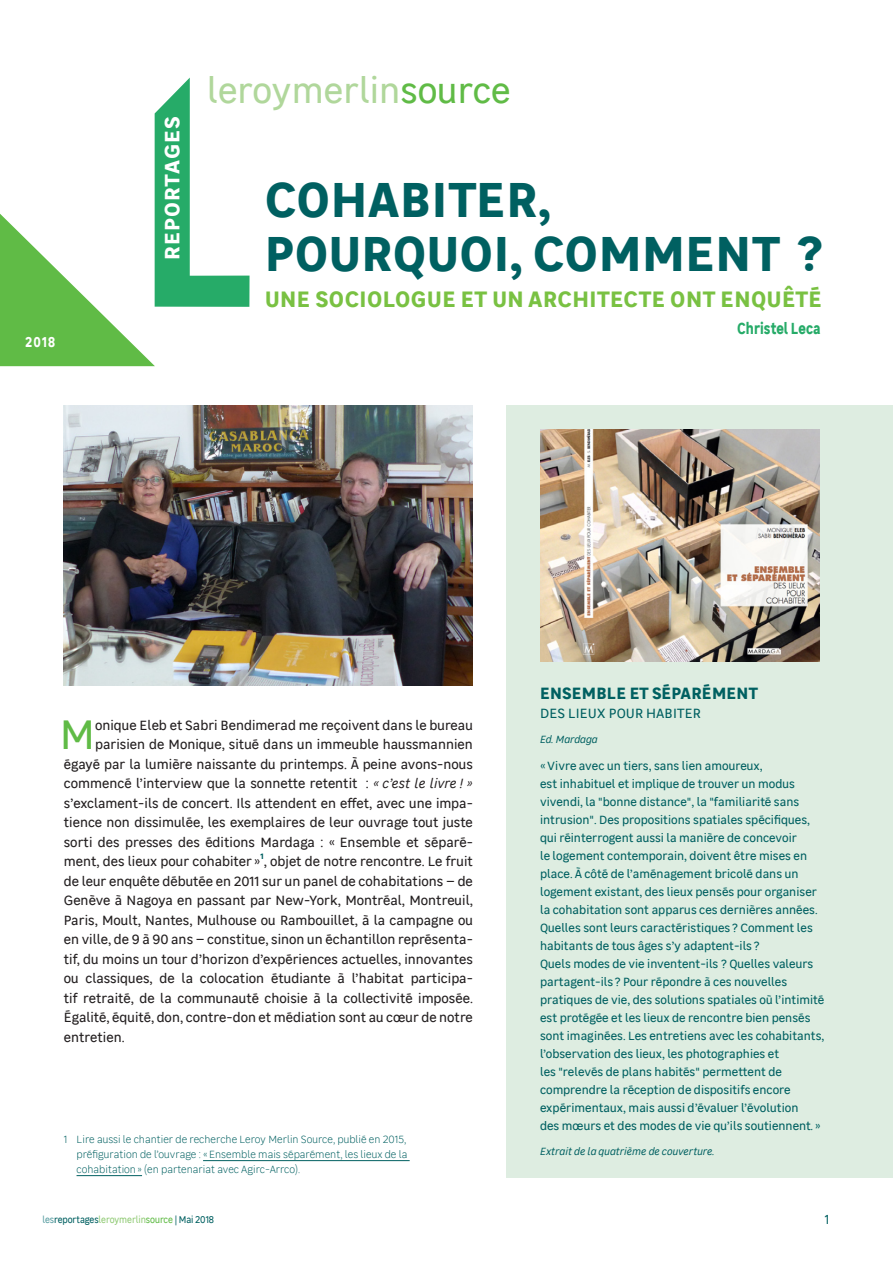
<style>
.page{position:relative;width:893px;height:1263px;background:#fff}
.page>*{position:absolute;margin:0;border:0;box-sizing:border-box;transform-origin:0 0}
.t1{font:700 49.5px/54px "Leroy Merlin Sans";letter-spacing:.005em;color:#006061}
.t2{font:41.55px "Leroy Merlin Sans";color:#60bb46}
.t3{font:36px "Leroy Merlin Sans";color:#b0d79b}
.t4{font:700 22.5px "Leroy Merlin Sans";letter-spacing:.015em;color:#79c142}
.t5{font:700 21px "Leroy Merlin Sans";letter-spacing:.045em;color:#fff;scale:1.04 1}
.t6{font:700 16.5px "Leroy Merlin Sans";color:#006061}
.t7{font:700 16.2px "Leroy Merlin Sans";color:#26ab68;scale:.83 1}
.t8{font:700 14.4px "Leroy Merlin Sans";color:#fff;scale:.83 1}
.t9{font:13.5px/19.5px "Leroy Merlin Sans";color:#231f20;text-align:right}
.t10{font:13.5px "Leroy Merlin Sans";color:#006061}
.t11{font:13.2px "Leroy Merlin Sans";color:#006061;scale:.91 1}
.t12{font:12px/18px "Leroy Merlin Sans";color:#006061}
.t13{font:300 10.5px/15px "Leroy Merlin Sans";color:#006061;text-align:justify}
.t14{font:italic 10.5px "Leroy Merlin Sans";color:#006061}
.t15{font:9.9px "Leroy Merlin Sans";letter-spacing:-.01em;color:#006061;scale:.91 1}
.t16{font:700 7.8px "Leroy Merlin Sans";color:#006061}
.s1{color:#60bb46}
.s2{font-style:italic}
.s3{color:#5b9fa3}
.s4{color:#92cb77}
</style>
<div class="page">
<div style="left:506px;top:405px;width:387px;height:773px;background:#deede1"></div>
<svg style="left:0;top:78px;width:250px;height:288px"></svg>
<hr style="left:203px;top:1160px;width:207px;height:1px;background:#006061">
<hr style="left:77px;top:1175px;width:65px;height:1px;background:#006061">
<img style="left:64px;top:405px;width:409px;height:281px">
<img style="left:540px;top:430px;width:279px;height:232px">
<p class="t8" style="left:25px;top:331px;width:38px">2018</p>
<h3 class="t5" style="left:156px;top:260px;width:140px;rotate:-90deg">REPORTAGES</h3>
<h3 class="t3" style="left:207px;top:64px;width:305px">leroymerlin<span class="s1">source</span></h3>
<h1 class="t1" style="left:265px;top:170px;width:559px">COHABITER,<br>POURQUOI, COMMENT ?</h1>
<h3 class="t4" style="left:265px;top:282px;width:559px">UNE SOCIOLOGUE ET UN ARCHITECTE ONT ENQUÊTÉ</h3>
<p class="t7" style="left:737px;top:316px;width:102px">CHRISTEL LECA</p>
<p class="t9" style="left:64px;top:714px;width:411px">onique Eleb et Sabri Bendimerad me reçoivent dans le bureau parisien de Monique, situé dans un immeuble haussmannien égayé par la lumière naissante du printemps. À peine avons-nous commencé l’interview que la sonnette retentit : <span class="s2">« c’est le livre ! » </span>s’exclament-ils de concert. Ils attendent en effet, avec une impa&shy;tience non dissimulée, les exemplaires de leur ouvrage tout juste sorti des presses des éditions Mardaga : « Ensemble et séparé&shy;ment, des lieux pour cohabiter » , objet de notre rencontre. Le fruit</p>
<h2 class="t2" style="left:60px;top:705px;width:37px">M</h2>
<p class="t16" style="left:261px;top:850px;width:5px">1</p>
<p class="t9" style="left:64px;top:870px;width:411px;text-align:justify">de leur enquête débutée en 2011 sur un panel de cohabitations – de Genève à Nagoya en passant par New-York, Montréal, Montreuil, Paris, Moult, Nantes, Mulhouse ou Rambouillet, à la campagne ou en ville, de 9 à 90 ans – constitue, sinon un échantillon représenta&shy;tif, du moins un tour d’horizon d’expériences actuelles, innovantes ou classiques, de la colocation étudiante à l’habitat participa&shy;tif retraité, de la communauté choisie à la collectivité imposée.<br>Égalité, équité, don, contre-don et médiation sont au cœur de notre entretien.</p>
<p class="t13" style="left:77px;top:1131px;width:332px;text-indent:-13px">1 Lire aussi le chantier de recherche Leroy Merlin Source, publié en 2015, préfiguration de l’ouvrage : « Ensemble mais séparément, les lieux de la cohabitation » (en partenariat avec Agirc-Arrco).</p>
<p class="t6" style="left:540px;top:680px;width:11px">ENSE</p>
<p class="t6" style="left:582px;top:680px;width:25px">MBLE</p>
<p class="t6" style="left:630px;top:680px;width:34px">ET SÉPARÉ</p>
<p class="t6" style="left:712px;top:680px;width:26px">MENT</p>
<p class="t10" style="left:540px;top:704px;width:162px">DES LIEUX POUR HABITER</p>
<p class="t14" style="left:540px;top:732px;width:59px">Ed. Mardaga</p>
<p class="t12" style="left:540px;top:756px;width:286px">« Vivre avec un tiers, sans lien amoureux,<br>est inhabituel et implique de trouver un modus vivendi, la "bonne distance", la "familiarité sans intrusion". Des propositions spatiales spécifiques, qui réinterrogent aussi la manière de concevoir<br>le logement contemporain, doivent être mises en place. À côté de l’aménagement bricolé dans un logement existant, des lieux pensés pour organiser la cohabitation sont apparus ces dernières années.<br>Quelles sont leurs caractéristiques ? Comment les habitants de tous âges s’y adaptent-ils ?<br>Quels modes de vie inventent-ils ? Quelles valeurs partagent-ils ? Pour répondre à ces nouvelles pratiques de vie, des solutions spatiales où l’intimité est protégée et les lieux de rencontre bien pensés sont imaginées. Les entretiens avec les cohabitants, l’observation des lieux, les photographies et<br>les "relevés de plans habités" permettent de comprendre la réception de dispositifs encore expérimentaux, mais aussi d’évaluer l’évolution<br>des mœurs et des modes de vie qu’ils soutiennent<span class="s2">.</span> »</p>
<p class="t14" style="left:540px;top:1144px;width:176px">Extrait de la quatrième de couverture.</p>
<p class="t15" style="left:43px;top:1213px;width:190px"><span class="s3">les</span>reportages<span class="s4">leroymerlin</span><span class="s1">source</span> | Mai 2018</p>
<p class="t11" style="left:825px;top:1210px;width:6px">1</p>
</div>
